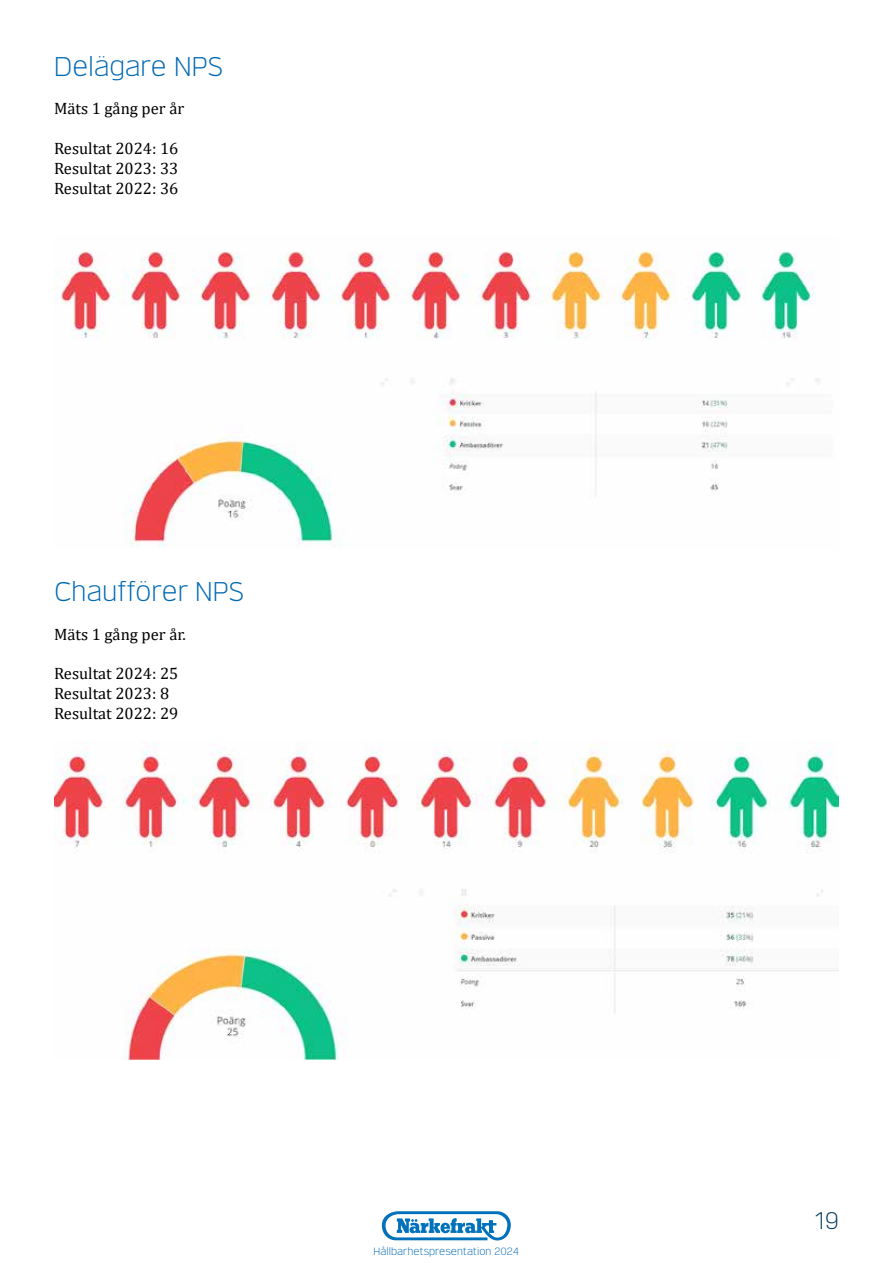
<style>
.page{position:relative;width:893px;height:1263px;background:#fff}
.page>*{position:absolute;margin:0;border:0;box-sizing:border-box;transform-origin:0 0}
.t1{font:300 27px "Verbatim";color:#0069b3}
.t2{font:300 24px "Verbatim";color:#003a5d}
.t3{font:16.5px/19.8px "Cambria";color:#000;text-align:justify}
.t4{font:300 10.5px "Verbatim";color:#0069b3}
</style>
<div class="page">
<svg style="left:382px;top:1211px;width:129px;height:29px"></svg>
<img style="left:54px;top:251px;width:766px;height:296px">
<img style="left:54px;top:741px;width:785px;height:318px">
<h1 class="t1" style="left:54px;top:50px;width:171px">Delägare NPS</h1>
<p class="t3" style="left:54px;top:99px;width:132px">Mäts 1 gång per år</p>
<p class="t3" style="left:54px;top:138px;width:126px">Resultat 2024: 16<br>Resultat 2023: 33<br>Resultat 2022: 36</p>
<h1 class="t1" style="left:54px;top:576px;width:192px">Chaufförer NPS</h1>
<p class="t3" style="left:54px;top:624px;width:133px">Mäts 1 gång per år.</p>
<p class="t3" style="left:54px;top:664px;width:126px;text-align:left">Resultat 2024: 25<br>Resultat 2023: 8<br>Resultat 2022: 29</p>
<p class="t4" style="left:374px;top:1245px;width:147px">Hållbarhetspresentation 2024</p>
<h2 class="t2" style="left:815px;top:1206px;width:26px">19</h2>
</div>
